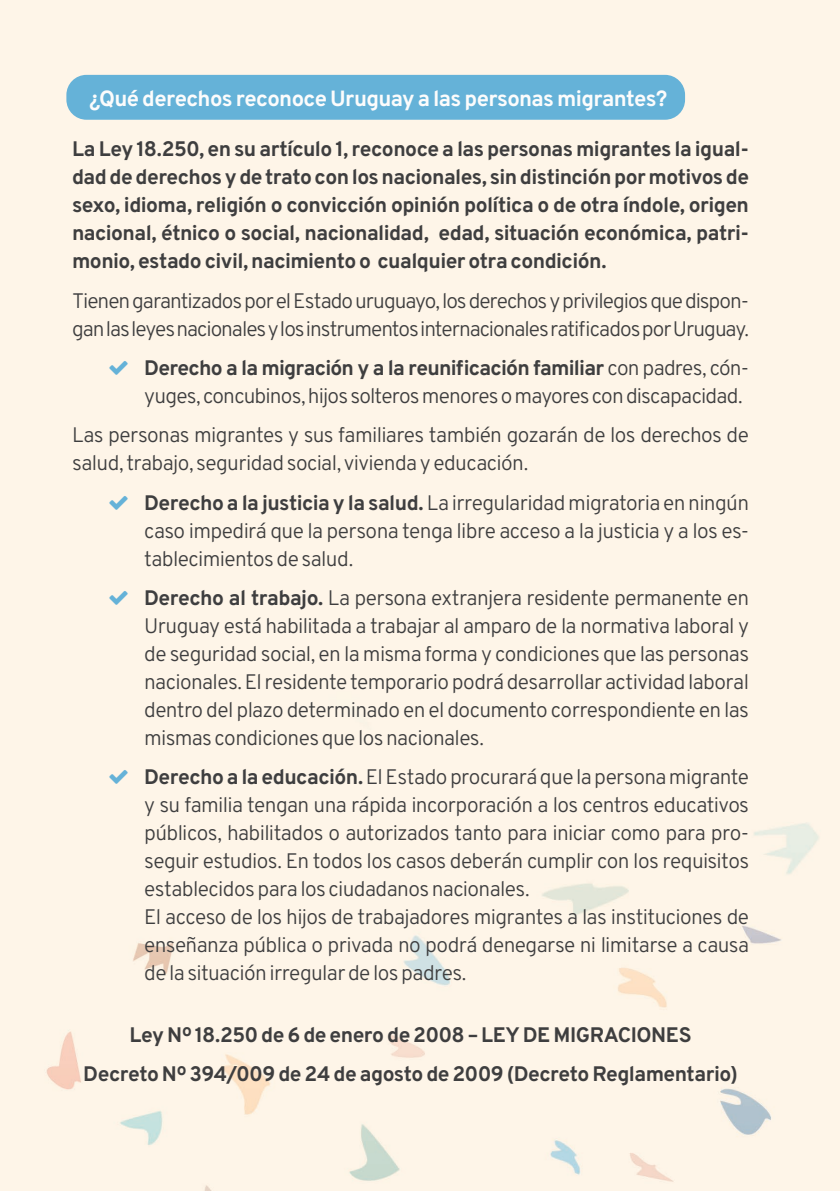
<style>
.page{position:relative;width:840px;height:1191px;background:#fff}
.page>*{position:absolute;margin:0;border:0;box-sizing:border-box;transform-origin:0 0}
.t1{font:700 22px "Overpass";letter-spacing:-.03em;color:#fcfcfc}
.t2{font:300 21px/28px "Overpass";letter-spacing:-.03em;color:#3e3e3f}
.t3{font:700 21px/28px "Overpass";letter-spacing:-.025em;color:#3e3e3f;text-align:justify}
.t4{font:300 21px/28px "Overpass";letter-spacing:-.05em;color:#3e3e3f}
.s1{font-weight:700}
</style>
<div class="page">
<div style="left:0;top:0;width:839px;height:1191px;background:#fef5e8"></div>
<div style="left:66px;top:75px;width:618px;height:45px;background:#65b2d8;border-radius:20px"></div>
<svg style="left:109px;top:361px;width:19px;height:14px"></svg>
<svg style="left:109px;top:495px;width:19px;height:14px"></svg>
<svg style="left:109px;top:591px;width:19px;height:14px"></svg>
<svg style="left:109px;top:770px;width:19px;height:14px"></svg>
<p class="t1" style="left:89px;top:80px;width:579px">¿Qué derechos reconoce Uruguay a las personas migrantes?</p>
<p class="t3" style="left:72px;top:134px;width:678px">La Ley 18.250, en su artículo 1, reconoce a las personas migrantes la igual&shy;dad de derechos y de trato con los nacionales, sin distinción por motivos de sexo, idioma, religión o convicción opinión política o de otra índole, origen nacional, étnico o social, nacionalidad, edad, situación económica, patri&shy;monio, estado civil, nacimiento o cualquier otra condición.</p>
<p class="t4" style="left:72px;top:285px;width:678px">Tienen garantizados por el Estado uruguayo, los derechos y privilegios que dispon&shy;gan las leyes nacionales y los instrumentos internacionales ratificados por Uruguay.</p>
<p class="t2" style="left:144px;top:353px;width:606px"><span class="s1">Derecho a la migración y a la reunificación familiar</span> con padres, cón&shy;yuges, concubinos, hijos solteros menores o mayores con discapacidad.</p>
<p class="t2" style="left:72px;top:420px;width:678px">Las personas migrantes y sus familiares también gozarán de los derechos de salud, trabajo, seguridad social, vivienda y educación.</p>
<p class="t2" style="left:144px;top:487px;width:606px;text-align:justify"><span class="s1">Derecho a la justicia y la salud.</span> La irregularidad migratoria en ningún caso impedirá que la persona tenga libre acceso a la justicia y a los es&shy;tablecimientos de salud.</p>
<p class="t2" style="left:144px;top:583px;width:606px;text-align:justify"><span class="s1">Derecho al trabajo.</span> La persona extranjera residente permanente en Uruguay está habilitada a trabajar al amparo de la normativa laboral y de seguridad social, en la misma forma y condiciones que las personas nacionales. El residente temporario podrá desarrollar actividad laboral dentro del plazo determinado en el documento correspondiente en las mismas condiciones que los nacionales.</p>
<p class="t2" style="left:144px;top:762px;width:606px"><span class="s1">Derecho a la educación.</span> El Estado procurará que la persona migrante y su familia tengan una rápida incorporación a los centros educativos públicos, habilitados o autorizados tanto para iniciar como para pro&shy;seguir estudios. En todos los casos deberán cumplir con los requisitos establecidos para los ciudadanos nacionales.<br>El acceso de los hijos de trabajadores migrantes a las instituciones de enseñanza pública o privada no podrá denegarse ni limitarse a causa de la situación irregular de los padres.</p>
<p class="t3" style="left:83px;top:1014px;width:655px;line-height:39.4px;text-align:center">Ley Nº 18.250 de 6 de enero de 2008 – LEY DE MIGRACIONES<br>Decreto Nº 394/009 de 24 de agosto de 2009 (Decreto Reglamentario)</p>
</div>
